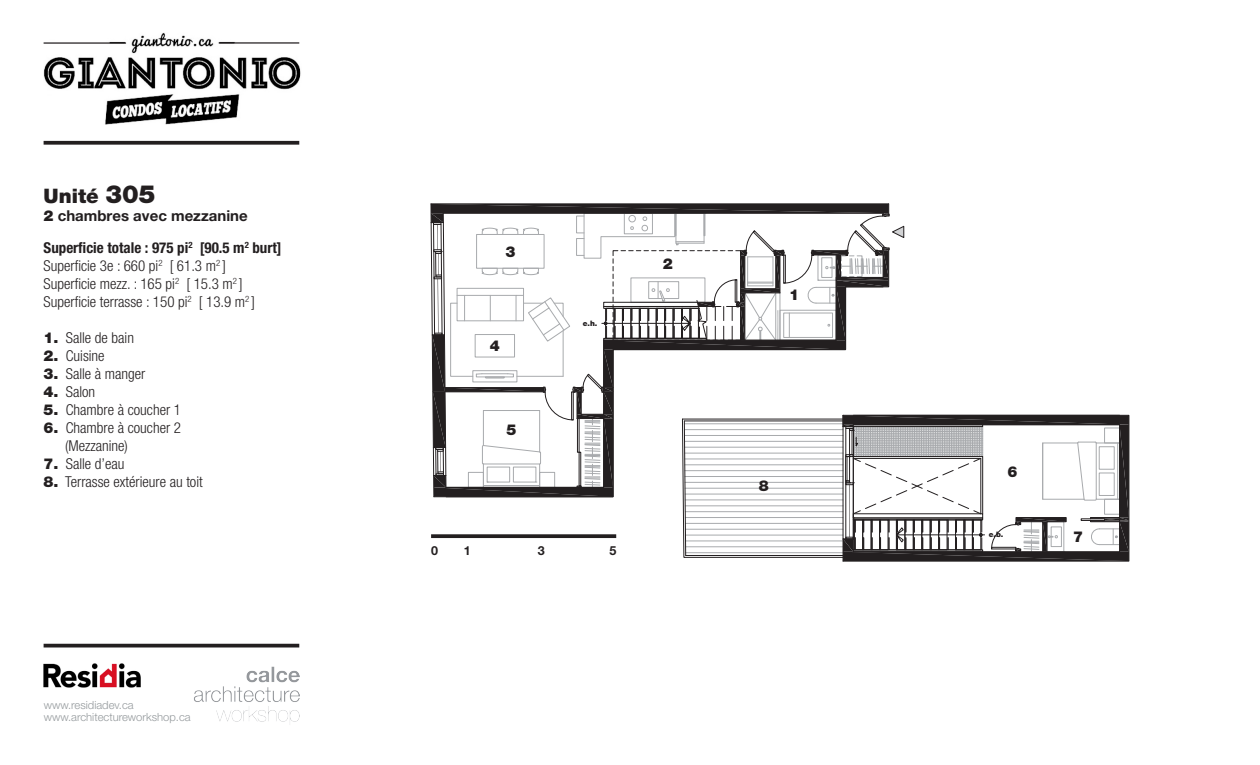
<style>
.page{position:relative;width:1260px;height:765px;background:#fff}
.page>*{position:absolute;margin:0;border:0;box-sizing:border-box;transform-origin:0 0}
.t1{font:900 20px "Helvetica Neue LT Pro";color:#231f20}
.t2{font:300 condensed 15px "Helvetica Neue LT Pro";color:#231f20}
.t3{font:700 condensed 15px "Helvetica Neue LT Pro";color:#231f20}
.t4{font:700 15px "Helvetica Neue LT Pro";color:#231f20}
.t5{font:900 15px "Helvetica Neue LT Pro";color:#231f20}
.t6{font:700 12.5px "Helvetica Neue LT Pro";color:#231f20}
.t7{font:300 11.25px "Helvetica Neue LT Pro";color:#959a9d}
.t8{font:900 7.5px "Helvetica Neue LT Pro";color:#231f20}
.s1{font-size:25px}
.s2{font-weight:900}
.s3{font-weight:900;font-stretch:normal}
</style>
<div class="page">
<img style="left:44px;top:32px;width:257px;height:93px">
<hr style="left:44px;top:42px;width:82px;height:2px;background:#231f20">
<svg style="left:44px;top:141px;width:255px;height:4px"></svg>
<hr style="left:219px;top:42px;width:80px;height:2px;background:#231f20">
<hr style="left:431px;top:203px;width:458px;height:1px;background:#231f20">
<svg style="left:431px;top:204px;width:698px;height:357px"></svg>
<svg style="left:44px;top:644px;width:255px;height:4px"></svg>
<img style="left:194px;top:667px;width:105px;height:55px">
<img style="left:44px;top:664px;width:97px;height:24px">
<svg style="left:431px;top:534px;width:185px;height:4px"></svg>
<p class="t1" style="left:44px;top:184px;width:113px">Unité <span class="s1">305</span></p>
<p class="t4" style="left:44px;top:207px;width:206px"><span class="s2">2</span> chambres avec mezzanine</p>
<p class="t3" style="left:44px;top:238px;width:240px">Superficie totale : 975 pi<sup>2</sup> [90.5 m<sup>2</sup> burt]</p>
<p class="t2" style="left:44px;top:257px;width:184px">Superficie 3e : 660 pi<sup>2</sup> [ 61.3 m<sup>2</sup> ]</p>
<p class="t2" style="left:44px;top:275px;width:201px">Superficie mezz. : 165 pi<sup>2</sup> [ 15.3 m<sup>2</sup> ]</p>
<p class="t2" style="left:44px;top:293px;width:213px">Superficie terrasse : 150 pi<sup>2</sup> [ 13.9 m<sup>2</sup> ]</p>
<p class="t2" style="left:44px;top:330px;width:92px"><span class="s3">1.</span> Salle de bain</p>
<p class="t2" style="left:44px;top:348px;width:63px"><span class="s3">2.</span> Cuisine</p>
<p class="t2" style="left:44px;top:366px;width:103px"><span class="s3">3.</span> Salle à manger</p>
<p class="t2" style="left:44px;top:384px;width:53px"><span class="s3">4.</span> Salon</p>
<p class="t2" style="left:44px;top:402px;width:139px"><span class="s3">5.</span> Chambre à coucher 1</p>
<p class="t2" style="left:44px;top:420px;width:139px"><span class="s3">6.</span> Chambre à coucher 2</p>
<p class="t2" style="left:65px;top:438px;width:64px">(Mezzanine)</p>
<p class="t2" style="left:44px;top:456px;width:83px"><span class="s3">7.</span> Salle d’eau</p>
<p class="t2" style="left:44px;top:474px;width:161px"><span class="s3">8.</span> Terrasse extérieure au toit</p>
<p class="t7" style="left:44px;top:698px;width:92px">www.residiadev.ca</p>
<p class="t7" style="left:44px;top:710px;width:148px">www.architectureworkshop.ca</p>
<p class="t5" style="left:505px;top:243px;width:12px">3</p>
<p class="t5" style="left:490px;top:337px;width:12px">4</p>
<p class="t5" style="left:506px;top:420px;width:12px">5</p>
<p class="t8" style="left:583px;top:319px;width:16px">e.h.</p>
<p class="t6" style="left:431px;top:543px;width:8px">0</p>
<p class="t6" style="left:464px;top:543px;width:8px">1</p>
<p class="t6" style="left:538px;top:543px;width:8px">3</p>
<p class="t6" style="left:609px;top:543px;width:8px">5</p>
<p class="t5" style="left:663px;top:255px;width:12px">2</p>
<p class="t5" style="left:789px;top:286px;width:12px">1</p>
<p class="t5" style="left:759px;top:477px;width:12px">8</p>
<p class="t5" style="left:1008px;top:463px;width:12px">6</p>
<p class="t8" style="left:989px;top:530px;width:16px">e.b.</p>
<p class="t5" style="left:1073px;top:528px;width:12px">7</p>
</div>
